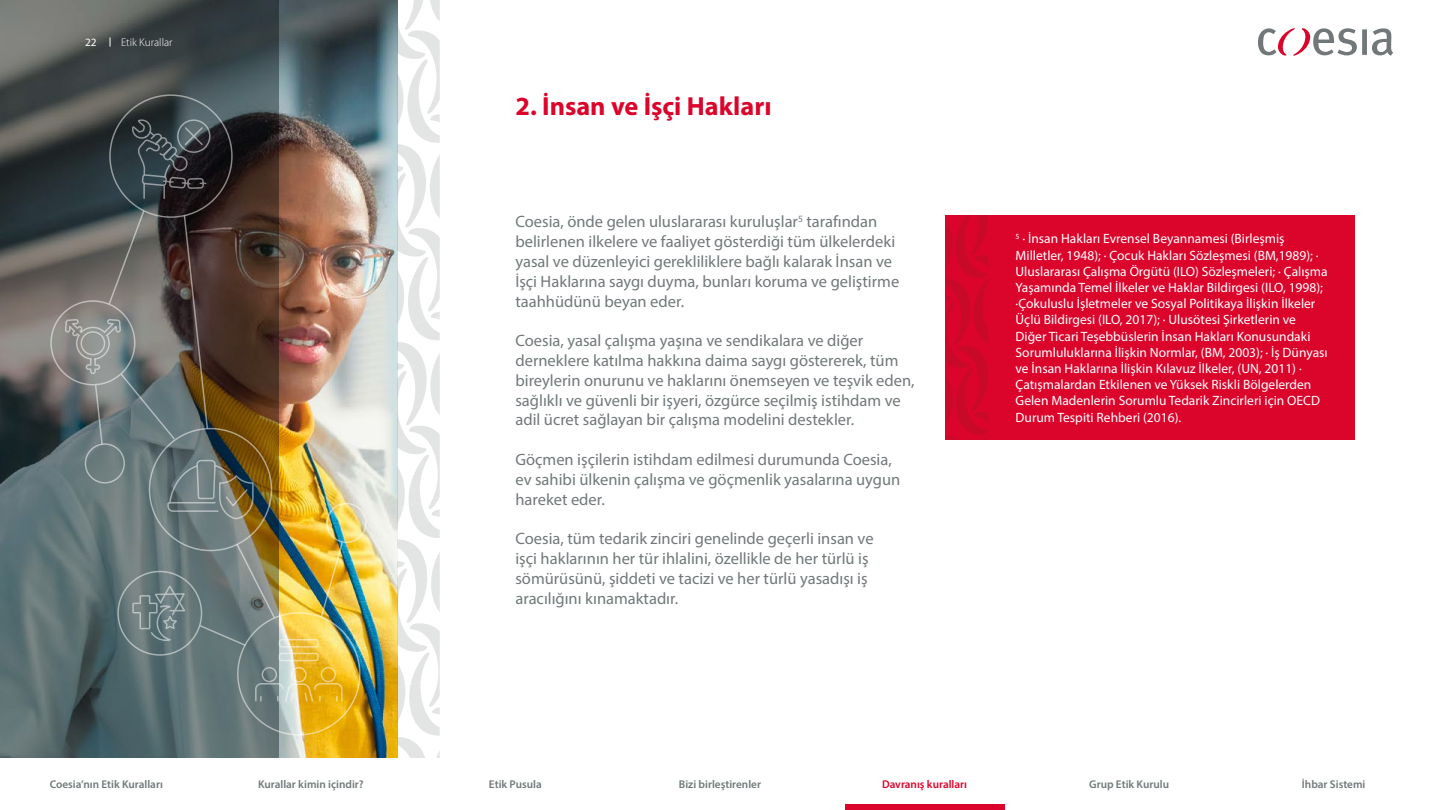
<style>
.page{position:relative;width:1440px;height:810px;background:#fff}
.page>*{position:absolute;margin:0;border:0;box-sizing:border-box;transform-origin:0 0}
.t1{font:700 26.25px "Myriad Pro";color:#db052c}
.t2{font:16.5px/19.8px "Myriad Pro";color:#72787a}
.t3{font:13.5px/16.2px "Myriad Pro";color:#fff}
.t4{font:600 11.25px "Myriad Pro";color:#72787a}
.t5{font:600 11.25px "Myriad Pro";color:#db052c}
.t6{font:300 11.25px "Myriad Pro";color:#fff}
.t7{font:11.25px "Myriad Pro";color:#fff}
</style>
<div class="page">
<div style="left:1362px;top:29px;width:5px;height:26px;background:#72787a"></div>
<svg style="left:1372px;top:28px;width:21px;height:28px"></svg>
<svg style="left:1258px;top:28px;width:99px;height:28px"></svg>
<img style="left:279px;top:0;width:118px;height:758px">
<svg style="left:0;top:0;width:279px;height:758px"></svg>
<svg style="left:397px;top:0;width:43px;height:758px"></svg>
<div style="left:946px;top:215px;width:409px;height:224px;background:#db052c"></div>
<svg style="left:946px;top:215px;width:42px;height:224px"></svg>
<div style="left:85px;top:443px;width:40px;height:41px;border:2px solid #fff;border-radius:50%"></div>
<div style="left:326px;top:503px;width:41px;height:40px;border:2px solid #fff;border-radius:50%"></div>
<svg style="left:107px;top:209px;width:39px;height:96px"></svg>
<svg style="left:183px;top:214px;width:26px;height:215px"></svg>
<svg style="left:65px;top:318px;width:111px;height:127px"></svg>
<div style="left:109px;top:94px;width:124px;height:124px;border:2px solid #fff;border-radius:50%"></div>
<svg style="left:131px;top:118px;width:76px;height:82px"></svg>
<div style="left:177px;top:119px;width:34px;height:34px;border:2px solid #fff;border-radius:50%"></div>
<img style="left:132px;top:459px;width:212px;height:244px">
<div style="left:845px;top:805px;width:159px;height:5px;background:#db052c"></div>
<p class="t7" style="left:85px;top:35px;width:13px">22</p>
<p class="t6" style="left:121px;top:36px;width:53px">Etik Kurallar</p>
<h1 class="t1" style="left:515px;top:89px;width:258px">2. İnsan ve İşçi Hakları</h1>
<p class="t2" style="left:515px;top:212px;width:385px">Coesia, önde gelen uluslararası kuruluşlar<sup>5</sup> tarafından belirlenen ilkelere ve faaliyet gösterdiği tüm ülkelerdeki yasal ve düzenleyici gerekliliklere bağlı kalarak İnsan ve İşçi Haklarına saygı duyma, bunları koruma ve geliştirme taahhüdünü beyan eder.</p>
<p class="t2" style="left:515px;top:330px;width:401px">Coesia, yasal çalışma yaşına ve sendikalara ve diğer derneklere katılma hakkına daima saygı göstererek, tüm bireylerin onurunu ve haklarını önemseyen ve teşvik eden, sağlıklı ve güvenli bir işyeri, özgürce seçilmiş istihdam ve adil ücret sağlayan bir çalışma modelini destekler.</p>
<p class="t2" style="left:515px;top:449px;width:386px">Göçmen işçilerin istihdam edilmesi durumunda Coesia, ev sahibi ülkenin çalışma ve göçmenlik yasalarına uygun hareket eder.</p>
<p class="t2" style="left:515px;top:528px;width:360px">Coesia, tüm tedarik zinciri genelinde geçerli insan ve işçi haklarının her tür ihlalini, özellikle de her türlü iş sömürüsünü, şiddeti ve tacizi ve her türlü yasadışı iş aracılığını kınamaktadır.</p>
<p class="t3" style="left:1016px;top:231px;width:314px"><sup>5</sup> · İnsan Hakları Evrensel Beyannamesi (Birleşmiş Milletler, 1948); · Çocuk Hakları Sözleşmesi (BM,1989); · Uluslararası Çalışma Örgütü (ILO) Sözleşmeleri; · Çalışma Yaşamında Temel İlkeler ve Haklar Bildirgesi (ILO, 1998); ·Çokuluslu İşletmeler ve Sosyal Politikaya İlişkin İlkeler Üçlü Bildirgesi (ILO, 2017); · Ulusötesi Şirketlerin ve Diğer Ticari Teşebbüslerin İnsan Hakları Konusundaki Sorumluluklarına İlişkin Normlar, (BM, 2003); · İş Dünyası ve İnsan Haklarına İlişkin Kılavuz İlkeler, (UN, 2011) · Çatışmalardan Etkilenen ve Yüksek Riskli Bölgelerden Gelen Madenlerin Sorumlu Tedarik Zincirleri için OECD Durum Tespiti Rehberi (2016).</p>
<p class="t4" style="left:50px;top:777px;width:115px">Coesia’nın Etik Kuralları</p>
<p class="t4" style="left:258px;top:777px;width:107px">Kurallar kimin içindir?</p>
<p class="t4" style="left:489px;top:777px;width:54px">Etik Pusula</p>
<p class="t4" style="left:679px;top:777px;width:84px">Bizi birleştirenler</p>
<p class="t5" style="left:882px;top:777px;width:87px">Davranış kuralları</p>
<p class="t4" style="left:1089px;top:777px;width:81px">Grup Etik Kurulu</p>
<p class="t4" style="left:1302px;top:777px;width:65px">İhbar Sistemi</p>
</div>
